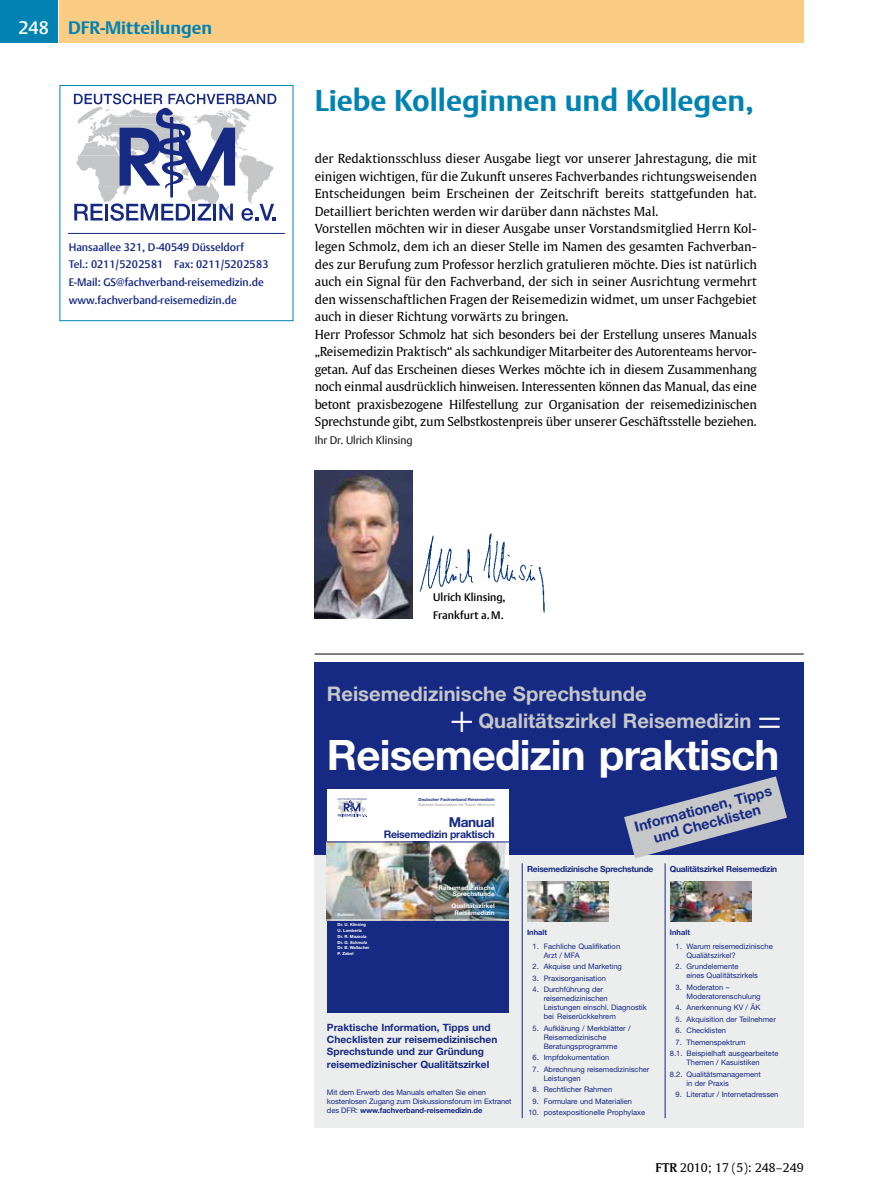
<style>
.page{position:relative;width:893px;height:1191px;background:#fff}
.page>*{position:absolute;margin:0;border:0;box-sizing:border-box;transform-origin:0 0}
.t1{font:700 42px "Helvetica Neue";letter-spacing:-.02em;color:#fff}
.t2{font:700 30px "Thieme Argo 2008";color:#0083b2}
.t3{font:700 20.1px/26.8px "Helvetica Neue";color:#c6c7c8}
.t4{font:700 18px "Thieme Argo 2008";color:#0083b2}
.t5{font:700 14.25px/15.3px "Helvetica Neue";color:#162983;text-align:center}
.t6{font:700 13.65px "Helvetica Neue";letter-spacing:-.03em;color:#162983}
.t7{font:12.3px/17.5px "Thieme Gulliver 2008";letter-spacing:-.015em;color:#000}
.t8{font:12px "Thieme Gulliver 2008";color:#000}
.t9{font:500 10.8px/17.5px "Thieme Argo 2008";color:#162983}
.t10{font:500 10.8px/17.5px "Thieme Argo 2008";color:#000}
.t11{font:300 10.8px "Thieme Argo 2008";color:#000}
.t12{font:700 10.5px "Helvetica Neue";letter-spacing:-.03em;color:#162983}
.t13{font:700 10.05px/12.1px "Helvetica Neue";color:#162983}
.t14{font:700 8.4px "Helvetica Neue";letter-spacing:-.03em;color:#162983}
.t15{font:7.5px/9px "Helvetica Neue";color:#162983}
.t16{font:700 7.5px "Helvetica Neue";color:#162983}
.t17{font:700 6.3px/6px "Helvetica Neue";color:#fff;text-align:right}
.t18{font:700 4.2px/5.7px "Helvetica Neue";color:#fff}
.t19{font:700 4.2px "Helvetica Neue";color:#162983}
.t20{font:700 3.9px "Helvetica Neue";letter-spacing:.005em;color:#b1b3b4}
.s1{font-weight:500;color:#fff}
.s2{font-weight:300;font-size:40.35px;color:#fff}
.s3{font-weight:700}
.s4{font-weight:600}
</style>
<div class="page">
<div style="left:60px;top:0;width:744px;height:43px;background:#fbcc84"></div>
<div style="left:0;top:0;width:57px;height:43px;background:#0083b2"></div>
<div style="left:60px;top:85px;width:233px;height:236px;border:1px solid #0083b2"></div>
<svg style="left:74px;top:94px;width:202px;height:127px"></svg>
<hr style="left:68px;top:233px;width:217px;height:1px;background:#162983">
<img style="left:419px;top:534px;width:126px;height:77px">
<img style="left:315px;top:470px;width:97px;height:149px">
<svg style="left:315px;top:662px;width:489px;height:465px;background:#8a93b7"></svg>
<hr style="left:315px;top:653px;width:489px;height:1px;background:#000">
<h3 class="t4" style="left:18px;top:16px;width:195px"><span class="s1">248</span> DFR-Mitteilungen</h3>
<p class="t9" style="left:69px;top:238px;width:201px">Hansaallee 321, D-40549 Düsseldorf<br>Tel.: 0211/5202581 Fax: 0211/5202583<br>E-Mail: GS@fachverband-reisemedizin.de www.fachverband-reisemedizin.de</p>
<h2 class="t2" style="left:315px;top:80px;width:441px">Liebe Kolleginnen und Kollegen,</h2>
<p class="t7" style="left:315px;top:149px;width:444px">der Redaktionsschluss dieser Ausgabe liegt vor unserer Jahrestagung, die mit einigen wichtigen, für die Zukunft unseres Fachverbandes richtungsweisenden Entscheidungen beim Erscheinen der Zeitschrift bereits stattgefunden hat.<br>Detailliert berichten werden wir darüber dann nächstes Mal.<br>Vorstellen möchten wir in dieser Ausgabe unser Vorstandsmitglied Herrn Kol&shy;legen Schmolz, dem ich an dieser Stelle im Namen des gesamten Fachverban&shy;des zur Berufung zum Professor herzlich gratulieren möchte. Dies ist natürlich auch ein Signal für den Fachverband, der sich in seiner Ausrichtung vermehrt den wissenschaftlichen Fragen der Reisemedizin widmet, um unser Fachgebiet auch in dieser Richtung vorwärts zu bringen.<br>Herr Professor Schmolz hat sich besonders bei der Erstellung unseres Manuals „Reisemedizin Praktisch“ als sachkundiger Mitarbeiter des Autorenteams hervor&shy;getan. Auf das Erscheinen dieses Werkes möchte ich in diesem Zusammenhang noch einmal ausdrücklich hinweisen. Interessenten können das Manual, das eine betont praxisbezogene Hilfestellung zur Organisation der reisemedizinischen Sprechstunde gibt, zum Selbstkostenpreis über unserer Geschäftsstelle beziehen.</p>
<p class="t11" style="left:315px;top:433px;width:99px">Ihr Dr. Ulrich Klinsing</p>
<p class="t10" style="left:433px;top:588px;width:74px">Ulrich Klinsing,<br>Frankfurt a.M.</p>
<h3 class="t3" style="left:450px;top:680px;width:333px;text-indent:-123px">Reisemedizinische Sprechstunde<br><span class="s2">+</span> Qualitätszirkel Reisemedizin <span class="s2">=</span></h3>
<h1 class="t1" style="left:327px;top:729px;width:454px">Reisemedizin praktisch</h1>
<p class="t19" style="left:419px;top:796px;width:78px">Deutscher Fachverband Reisemedizin</p>
<p class="t20" style="left:419px;top:802px;width:77px">German Association for Travel Medicine</p>
<p class="t6" style="left:449px;top:813px;width:47px">Manual</p>
<p class="t12" style="left:384px;top:827px;width:112px">Reisemedizin praktisch</p>
<p class="t5" style="left:633px;top:819px;width:143px;rotate:-15deg">Informationen, Tipps und Checklisten</p>
<p class="t14" style="left:527px;top:863px;width:128px">Reisemedizinische Sprechstunde</p>
<p class="t14" style="left:670px;top:863px;width:109px">Qualitätszirkel Reisemedizin</p>
<p class="t17" style="left:439px;top:884px;width:58px">Reisemedizinische<br>Sprechstunde</p>
<p class="t17" style="left:452px;top:901px;width:45px;line-height:7.6px;text-align:center">Qualitätszirkel<br>Reisemedizin</p>
<p class="t18" style="left:338px;top:911px;width:19px">Autoren:</p>
<p class="t18" style="left:338px;top:922px;width:33px">Dr. U. Klinsing<br>U. Lambertz<br>Dr. R. Mazzola<br>Dr. G. Schmolz<br>Dr. B. Wallacher<br>P. Zabel</p>
<p class="t16" style="left:527px;top:927px;width:22px">Inhalt</p>
<p class="t15" style="left:544px;top:941px;width:78px;text-indent:-11px">1. Fachliche Qualifikation<br>Arzt / MFA</p>
<p class="t15" style="left:533px;top:962px;width:91px">2. Akquise und Marketing</p>
<p class="t15" style="left:533px;top:973px;width:75px">3. Praxisorganisation</p>
<p class="t15" style="left:544px;top:984px;width:105px;text-indent:-11px">4. Durchführung der reisemedizinischen<br>Leistungen einschl. Diagnostik bei Reiserückkehrern</p>
<p class="t15" style="left:544px;top:1023px;width:88px;text-indent:-11px">5. Aufklärung / Merkblätter /<br>Reisemedizinische<br>Beratungsprogramme</p>
<p class="t15" style="left:533px;top:1053px;width:78px">6. Impfdokumentation</p>
<p class="t15" style="left:544px;top:1064px;width:107px;text-indent:-11px">7. Abrechnung reisemedizinischer<br>Leistungen</p>
<p class="t15" style="left:533px;top:1085px;width:81px">8. Rechtlicher Rahmen</p>
<p class="t15" style="left:533px;top:1096px;width:101px">9. Formulare und Materialien</p>
<p class="t15" style="left:528px;top:1108px;width:118px">10. postexpositionelle Prophylaxe</p>
<p class="t13" style="left:327px;top:1021px;width:172px">Praktische Information, Tipps und Checklisten zur reisemedizinischen Sprechstunde und zur Gründung reisemedizinischer Qualitätszirkel</p>
<p class="t15" style="left:327px;top:1087px;width:186px">Mit dem Erwerb des Manuals erhalten Sie einen kostenlosen Zugang zum Diskussionsforum im Extranet des DFR: <span class="s3">www.fachverband-reisemedizin.de</span></p>
<p class="t16" style="left:670px;top:927px;width:22px">Inhalt</p>
<p class="t15" style="left:686px;top:941px;width:88px;text-indent:-11px">1. Warum reisemedizinische<br>Qualiätszirkel?</p>
<p class="t15" style="left:686px;top:962px;width:73px;text-indent:-11px">2. Grundelemente eines Qualitätszirkels</p>
<p class="t15" style="left:686px;top:982px;width:76px;text-indent:-11px">3. Moderaton –<br>Moderatorenschulung</p>
<p class="t15" style="left:675px;top:1003px;width:86px">4. Anerkennung KV / ÄK</p>
<p class="t15" style="left:675px;top:1014px;width:102px">5. Akquisition der Teilnehmer</p>
<p class="t15" style="left:675px;top:1026px;width:52px">6. Checklisten</p>
<p class="t15" style="left:670px;top:1036px;width:110px;line-height:11.4px;text-indent:6px">7. Themenspektrum<br>8.1. Beispielhaft ausgearbeitete</p>
<p class="t15" style="left:670px;top:1056px;width:92px;line-height:11.4px;text-align:right">Themen / Kasuistiken<br>8.2. Qualitätsmanagement</p>
<p class="t15" style="left:686px;top:1078px;width:44px">in der Praxis</p>
<p class="t15" style="left:675px;top:1089px;width:104px">9. Literatur / Internetadressen</p>
<p class="t8" style="left:656px;top:1158px;width:150px"><span class="s4">FTR</span> 2010; 17 (5): 248–249</p>
</div>
